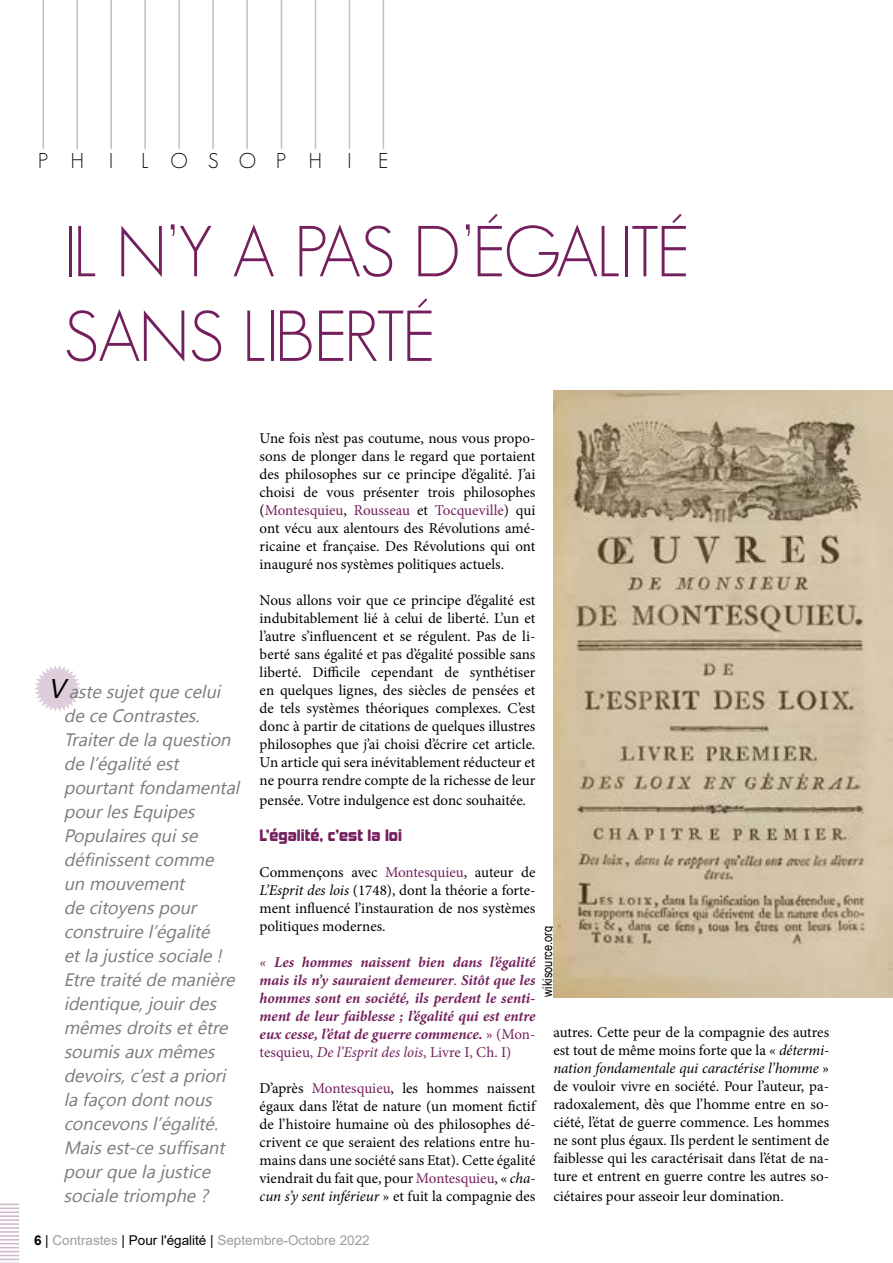
<style>
.page{position:relative;width:893px;height:1263px;background:#fff}
.page>*{position:absolute;margin:0;border:0;box-sizing:border-box;transform-origin:0 0}
.t1{font:300 70.5px/84.6px "Geosans";letter-spacing:-.045em;color:#75205e}
.t2{font:300 21px "Geosans";letter-spacing:1.03em;color:#000}
.t3{font:italic 18px/24px "Khmer UI";color:#7c7b7b}
.t4{font:15px/18px "Minion Pro";color:#000;text-align:justify}
.t5{font:italic 700 15px/18px "Minion Pro";letter-spacing:-.005em;color:#75205e;text-align:justify}
.t6{font:15px "Kimberley Bl";color:#75205e}
.t7{font:13.5px "Arial";color:#9d9d9c}
.t8{font:13.5px "Arial Narrow";color:#000}
.s1{font-size:27px;color:#000}
.s2{color:#75205e}
.s3{font-style:italic}
.s4{font-weight:400;font-style:normal}
.s5{font-weight:400}
.s6{font-weight:700;color:#000}
.s7{color:#000}
</style>
<div class="page">
<svg style="left:0;top:1203px;width:19px;height:60px"></svg>
<svg style="left:34px;top:665px;width:47px;height:47px"></svg>
<hr style="left:43px;top:0;width:1px;height:149px;background:#cfb6c9">
<hr style="left:281px;top:0;width:1px;height:149px;background:#cfb6c9">
<hr style="left:349px;top:0;width:1px;height:149px;background:#cfb6c9">
<hr style="left:76px;top:0;width:2px;height:149px;background:#cfb6c9">
<hr style="left:315px;top:0;width:1px;height:149px;background:#cfb6c9">
<hr style="left:383px;top:0;width:1px;height:149px;background:#cfb6c9">
<hr style="left:246px;top:0;width:2px;height:149px;background:#cfb6c9">
<hr style="left:110px;top:0;width:2px;height:149px;background:#cfb6c9">
<hr style="left:144px;top:0;width:2px;height:149px;background:#cfb6c9">
<hr style="left:178px;top:0;width:2px;height:149px;background:#cfb6c9">
<hr style="left:212px;top:0;width:2px;height:149px;background:#cfb6c9">
<img style="left:554px;top:390px;width:339px;height:607px">
<h2 class="t2" style="left:38px;top:149px;width:77px">PHI</h2>
<h2 class="t2" style="left:142px;top:149px;width:211px">LOSOPH I</h2>
<h2 class="t2" style="left:378px;top:149px;width:11px">E</h2>
<h1 class="t1" style="left:64px;top:210px;width:628px">IL N’Y A PAS D’ÉGALITÉ<br>SANS LIBERTÉ</h1>
<p class="t3" style="left:64px;top:680px;width:181px;text-indent:-16px"><span class="s1">V</span> aste sujetque celui de ce Contrastes.<br>Traiterde la question de l’égalité est pourtantfondamental pourlesEquipes<br>Populairesquise définissentcomme un mouvement<br>de citoyenspour construire l’égalité etla justice sociale !<br>Etre traité de manière identique,jouirdes mêmesdroitsetêtre soumisaux mêmes devoirs,c’esta priori la façon dontnous concevonsl’égalité.<br>Maisest-ce suffisant pourque la justice sociale triomphe ?</p>
<p class="t4" style="left:260px;top:429px;width:277px">Une fois n’est pas coutume, nous vous propo&shy;sons de plonger dans le regard que portaient des philosophes sur ce principe d’égalité. J’ai choisi de vous présenter trois philosophes (<span class="s2">Montesquieu</span>, <span class="s2">Rousseau</span> et <span class="s2">Tocqueville</span>) qui ont vécu aux alentours des Révolutions amé&shy;ricaine et française. Des Révolutions qui ont inauguré nos systèmes politiques actuels.</p>
<p class="t4" style="left:260px;top:591px;width:277px">Nous allons voir que ce principe d’égalité est indubitablement lié à celui de liberté. L’un et l’autre s’influencent et se régulent. Pas de li&shy;berté sans égalité et pas d’égalité possible sans liberté. Difficile cependant de synthétiser en quelques lignes, des siècles de pensées et de tels systèmes théoriques complexes. C’est donc à partir de citations de quelques illustres philosophes que j’ai choisi d’écrire cet article.<br>Un article qui sera inévitablement réducteur et ne pourra rendre compte de la richesse de leur</p>
<p class="t4" style="left:260px;top:791px;width:268px">pensée. Votre indulgence est donc souhaitée.</p>
<p class="t6" style="left:260px;top:826px;width:144px">L’égalité, c’est la loi</p>
<p class="t4" style="left:260px;top:863px;width:277px">Commençons avec <span class="s2">Montesquieu</span>, auteur de <span class="s3">L’Esprit des lois</span> (1748), dont la théorie a forte&shy;ment influencé l’instauration de nos systèmes politiques modernes.</p>
<p class="t5" style="left:260px;top:953px;width:277px"><span class="s4">«</span> Les hommes naissent bien dans l’égalité mais ils n’y sauraient demeurer<span class="s4">.</span> Sitôt que les hommes sont en société, ils perdent le senti&shy;ment de leur faiblesse ; l’égalité qui est entre eux cesse, l’état de guerre commence. <span class="s4">» (Mon&shy;tesquieu,</span> <span class="s5">De l’Esprit des lois</span><span class="s4">, Livre I, Ch. I)</span></p>
<p class="t4" style="left:260px;top:1079px;width:277px">D’après <span class="s2">Montesquieu</span>, les hommes naissent égaux dans l’état de nature (un moment fictif de l’histoire humaine où des philosophes dé&shy;crivent ce que seraient des relations entre hu&shy;mains dans une société sans Etat). Cette égalité viendrait du fait que, pour <span class="s2">Montesquieu</span>, « <span class="s3">cha&shy;cun s’y sent inférieur</span> » et fuit la compagnie des</p>
<p class="t8" style="left:537px;top:997px;width:72px;rotate:-90deg">wikisource.org</p>
<p class="t4" style="left:553px;top:1023px;width:277px">autres. Cette peur de la compagnie des autres est tout de même moins forte que la « <span class="s3">détermi&shy;nation fondamentale qui caractérise l’homme</span> » de vouloir vivre en société. Pour l’auteur, pa&shy;radoxalement, dès que l’homme entre en so&shy;ciété, l’état de guerre commence. Les hommes ne sont plus égaux. Ils perdent le sentiment de faiblesse qui les caractérisait dans l’état de na&shy;ture et entrent en guerre contre les autres so-</p>
<p class="t4" style="left:553px;top:1187px;width:232px">ciétaires pour asseoir leur domination.</p>
<p class="t7" style="left:34px;top:1231px;width:337px"><span class="s6">6</span> <span class="s7">|</span> Contrastes <span class="s7">| Pour l'égalité |</span> Septembre-Octobre 2022</p>
</div>
